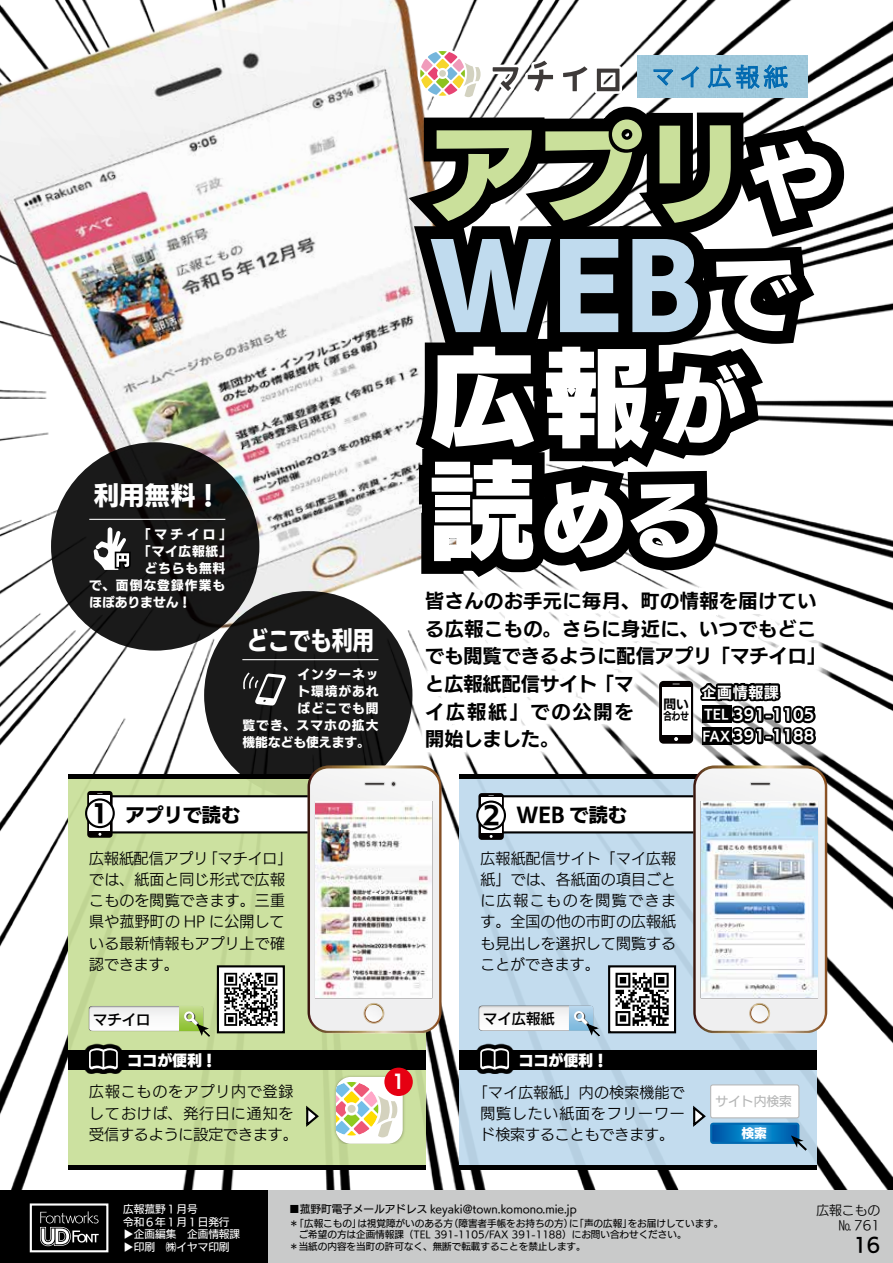
<style>
.page{position:relative;width:893px;height:1263px;background:#fff}
.page>*{position:absolute;margin:0;border:0;box-sizing:border-box;transform-origin:0 0}
.t1{font:800 106.35px/112.6px "UD Kakugo Large Pr 6";color:#cae09b}
.t2{font:800 85.05px "UD Kakugo Large Pr 6";color:#fff}
.t3{font:25.5px "UD Kakugo Large Pr 6 E";color:#fff;scale:.83 1}
.t4{font:25.5px "HG Gothic M";letter-spacing:.1em;color:#0069b1}
.t5{font:25.5px "UD Kakugo Large Pr 6 E";color:#fff}
.t6{font:23.4px "UD Kakugo Large Pr 6 E";color:#000}
.t7{font:19.2px/27.6px "UD Kakugo Large Pr 6 B";letter-spacing:.025em;color:#000}
.t8{font:19.2px "UD Kakugo Large Pr 6 E";color:#000}
.t9{font:19.2px "UD Kakugo Large Pro DB";color:#000}
.t10{font:18px "UD Kakugo Large Pr 6 B";color:#fff}
.t11{font:14.85px/21.3px "UD Kakugo Large Pro R";letter-spacing:.015em;color:#000}
.t12{font:14.85px/21.3px "UD Kakugo Large Pro R";letter-spacing:.06em;color:#000}
.t13{font:14.85px/21.8px "UD Kakugo Large Pr 6 B";color:#fff}
.t14{font:800 14.85px "UD Kakugo Large Pr 6";color:#fff}
.t15{font:14.4px "UD Kakugo Large Pro DB";color:#000}
.t16{font:12.75px "UD Kakugo Large Pr 6 E";letter-spacing:.065em;color:#fff}
.t17{font:12.75px "UD Kakugo Large Pr 6 E";letter-spacing:.085em;color:#fff}
.t18{font:12.75px "UD Kakugo Large Pr 6 E";color:#fff}
.t19{font:12.75px/14.9px "UD Kakugo Large Pro R";color:#000;text-align:right}
.t20{font:12.75px/21.3px "UD Kakugo Large Pr 6 B";color:#fff}
.t21{font:12.75px "UD Kakugo Large Pr 6 M";color:#b5b6b6}
.t22{font:12.75px "UD Kakugo Large Pr 6 B";color:#000}
.t23{font:10.65px "UD Kakugo Large Pro M";color:#000}
.t24{font:10.65px/12.8px "UD Kakugo Large Pro M";color:#fff}
.t25{font:10.65px "UD Kakugo Large Pr 6 B";color:#000;scale:.8 1}
.t26{font:9.6px/11.7px "UD Kakugo Large Pro M";color:#000}
.s1{font-size:85.05px;color:#fff}
.s2{color:#c0dbee}
.s3{color:#fff}
.s4{font-size:106.35px}
</style>
<div class="page">
<img style="left:0;top:0;width:893px;height:1191px">
<img style="left:0;top:0;width:531px;height:634px">
<div style="left:204px;top:591px;width:208px;height:208px;background:#1a1a1a;border-radius:50%"></div>
<div style="left:268px;top:1191px;width:625px;height:72px;background:#c9caca"></div>
<div style="left:0;top:1191px;width:268px;height:72px;background:#000"></div>
<svg style="left:40px;top:1211px;width:59px;height:35px"></svg>
<div style="left:30px;top:1203px;width:78px;height:49px;border:2px solid #fff"></div>
<div style="left:68px;top:778px;width:357px;height:387px;background:#cae09b"></div>
<div style="left:107px;top:796px;width:296px;height:36px;background:#fff"></div>
<div style="left:106px;top:795px;width:298px;height:38px;border:2px solid #000"></div>
<div style="left:459px;top:778px;width:357px;height:387px;background:#c0dbee"></div>
<div style="left:87px;top:791px;width:26px;height:47px;background:#040000;border-radius:3px"></div>
<svg style="left:89px;top:796px;width:21px;height:35px"></svg>
<div style="left:86px;top:799px;width:28px;height:28px;background:#fff;border-radius:50%"></div>
<div style="left:85px;top:798px;width:30px;height:30px;border:2px solid #000;border-radius:50%"></div>
<div style="left:499px;top:796px;width:295px;height:36px;background:#fff"></div>
<div style="left:497px;top:795px;width:298px;height:38px;border:2px solid #000"></div>
<div style="left:478px;top:793px;width:26px;height:47px;background:#040000;border-radius:3px"></div>
<svg style="left:481px;top:798px;width:21px;height:35px"></svg>
<div style="left:477px;top:801px;width:28px;height:28px;background:#fff;border-radius:50%"></div>
<div style="left:476px;top:800px;width:30px;height:30px;border:2px solid #000;border-radius:50%"></div>
<div style="left:459px;top:1050px;width:357px;height:19px;background:#000"></div>
<div style="left:476px;top:1044px;width:37px;height:30px;background:#000"></div>
<svg style="left:480px;top:1048px;width:29px;height:21px"></svg>
<div style="left:68px;top:1050px;width:357px;height:19px;background:#000"></div>
<div style="left:84px;top:1044px;width:38px;height:30px;background:#000"></div>
<svg style="left:89px;top:1048px;width:29px;height:21px"></svg>
<hr style="left:68px;top:774px;width:357px;height:4px;background:#000">
<hr style="left:459px;top:774px;width:357px;height:4px;background:#000">
<hr style="left:68px;top:1165px;width:357px;height:4px;background:#000">
<hr style="left:459px;top:1165px;width:357px;height:4px;background:#000">
<svg style="left:384px;top:48px;width:473px;height:716px"></svg>
<svg style="left:51px;top:442px;width:208px;height:209px;background:#181817"></svg>
<hr style="left:89px;top:519px;width:136px;height:1px;background:#fff">
<hr style="left:242px;top:659px;width:136px;height:1px;background:#fff">
<svg style="left:243px;top:672px;width:43px;height:34px"></svg>
<svg style="left:94px;top:527px;width:37px;height:43px"></svg>
<img style="left:307px;top:765px;width:135px;height:268px">
<img style="left:310px;top:768px;width:129px;height:263px">
<img style="left:364px;top:1003px;width:20px;height:20px;border-radius:10px">
<div style="left:364px;top:1003px;width:20px;height:20px;border:1px solid #cdba9b;border-radius:50%"></div>
<img style="left:365px;top:1005px;width:17px;height:17px;border-radius:8px">
<svg style="left:391px;top:781px;width:5px;height:5px"></svg>
<div style="left:364px;top:782px;width:21px;height:3px;border:1px solid #dcdddd"></div>
<img style="left:315px;top:802px;width:117px;height:195px">
<div style="left:218px;top:966px;width:66px;height:66px;background:#fff"></div>
<svg style="left:224px;top:973px;width:53px;height:53px"></svg>
<div style="left:217px;top:965px;width:68px;height:68px;border:2px solid #000"></div>
<svg style="left:89px;top:1006px;width:122px;height:32px"></svg>
<svg style="left:479px;top:1006px;width:122px;height:32px"></svg>
<div style="left:609px;top:966px;width:66px;height:66px;background:#fff"></div>
<svg style="left:615px;top:973px;width:54px;height:53px"></svg>
<div style="left:608px;top:965px;width:68px;height:68px;border:2px solid #000"></div>
<img style="left:693px;top:765px;width:134px;height:268px">
<img style="left:696px;top:768px;width:129px;height:263px">
<img style="left:750px;top:1003px;width:20px;height:20px;border-radius:10px">
<div style="left:749px;top:1003px;width:21px;height:20px;border:1px solid #cdba9b;border-radius:50%"></div>
<img style="left:751px;top:1005px;width:17px;height:17px;border-radius:8px">
<div style="left:750px;top:782px;width:21px;height:3px;border:1px solid #dcdddd"></div>
<img style="left:701px;top:801px;width:116px;height:196px">
<img style="left:334px;top:1073px;width:72px;height:71px">
<div style="left:336px;top:1077px;width:67px;height:67px;background:#fff;border-radius:15px"></div>
<svg style="left:336px;top:1079px;width:64px;height:59px"></svg>
<div style="left:384px;top:1067px;width:29px;height:29px;background:#e60012;border-radius:50%"></div>
<svg style="left:306px;top:1105px;width:13px;height:22px"></svg>
<div style="left:711px;top:1085px;width:88px;height:33px;background:#fff;border-radius:2px"></div>
<div style="left:710px;top:1084px;width:89px;height:34px;border:1px solid #b5b6b6;border-radius:2px"></div>
<svg style="left:693px;top:1103px;width:116px;height:48px"></svg>
<h3 class="t5" style="left:94px;top:481px;width:129px">利用無料!</h3>
<p class="t16" style="left:138px;top:527px;width:95px">「マチイロ「</p>
<p class="t16" style="left:138px;top:544px;width:95px">「マイ広報紙「</p>
<p class="t16" style="left:145px;top:561px;width:82px">どちらも無料</p>
<p class="t17" style="left:89px;top:578px;width:138px">で、面倒な登録作業も</p>
<p class="t18" style="left:89px;top:595px;width:104px">ほぼありません!</p>
<h3 class="t3" style="left:247px;top:626px;width:155px">どこでも利用</h3>
<p class="t16" style="left:298px;top:667px;width:82px">インターネッ</p>
<p class="t16" style="left:298px;top:684px;width:82px">ト環境があれ</p>
<p class="t16" style="left:298px;top:701px;width:82px">ばどこでも閲</p>
<p class="t17" style="left:242px;top:718px;width:138px">覧でき、スマホの拡大</p>
<p class="t18" style="left:242px;top:735px;width:129px">機能なども使えます。</p>
<h3 class="t6" style="left:88px;top:800px;width:25px">１</h3>
<p class="t8" style="left:125px;top:804px;width:116px">アプリで読む</p>
<p class="t11" style="left:89px;top:847px;width:197px">広報紙配信アプリ<br>では、紙面と同じ形式で広報こものを閲覧できます。三重県や菰野町の HP に公開している最新情報もアプリ上で確認できます。</p>
<p class="t11" style="left:203px;top:847px;width:91px">「マチイロ「</p>
<p class="t15" style="left:93px;top:1007px;width:59px">マチイロ</p>
<p class="t14" style="left:128px;top:1052px;width:91px">ココが便利!</p>
<h3 class="t4" style="left:651px;top:64px;width:139px">マイ広報紙</h3>
<h1 class="t1" style="left:429px;top:120px;width:405px">アプリ<span class="s1">や<br></span><span class="s2">WEB</span><span class="s1">で</span><span class="s3">広報</span><span class="s1">が</span></h1>
<h2 class="t2" style="left:429px;top:472px;width:283px"><span class="s4">読</span>める</h2>
<p class="t7" style="left:425px;top:587px;width:402px">皆さんのお手元に毎月、町の情報を届けている広報こもの。さらに身近に、いつでもどこでも閲覧できるように配信アプリ「マチイロ「と広報紙配信サイト「マ<br>イ広報紙」での公開を<br>開始しました。</p>
<p class="t13" style="left:733px;top:682px;width:83px;text-indent:-32px">企画情報課<br>391-1105<br>391-1188</p>
<p class="t22" style="left:663px;top:697px;width:27px">問い</p>
<p class="t25" style="left:663px;top:710px;width:33px">合わせ</p>
<p class="t20" style="left:703px;top:704px;width:29px">TEL<br>FAX</p>
<h3 class="t6" style="left:479px;top:802px;width:25px">２</h3>
<p class="t8" style="left:517px;top:804px;width:112px">WEB で読む</p>
<p class="t11" style="left:480px;top:847px;width:197px;text-align:justify">広報紙配信サイト「マイ広報紙」では、各紙面の項目ごとに広報こものを閲覧できます。全国の他の市町の広報紙も見出しを選択して閲覧することができます。</p>
<p class="t15" style="left:483px;top:1007px;width:73px">マイ広報紙</p>
<p class="t14" style="left:519px;top:1052px;width:91px">ココが便利!</p>
<p class="t10" style="left:390px;top:1071px;width:20px">１</p>
<p class="t12" style="left:89px;top:1081px;width:210px">広報こものをアプリ内で登録しておけば、発行日に通知を受信するように設定できます。</p>
<p class="t11" style="left:473px;top:1081px;width:213px;text-align:center">「マイ広報紙」内の検索機能で閲覧したい紙面をフリーワード検索することもできます。</p>
<p class="t21" style="left:715px;top:1094px;width:78px">サイト内検索</p>
<p class="t16" style="left:741px;top:1126px;width:27px">検索</p>
<p class="t24" style="left:123px;top:1202px;width:118px">広報菰野１月号<br>令和６年１月１日発行▶企画編集　企画情報課▶印刷　㈱イヤマ印刷</p>
<p class="t23" style="left:289px;top:1200px;width:289px">■菰野町電子メールアドレス keyaki@town.komono.mie j p.</p>
<p class="t26" style="left:357px;top:1217px;width:97px">は視覚障がいのある方</p>
<p class="t26" style="left:449px;top:1217px;width:185px">（障害者手帳をお持ちの方 「に） 声の広報」</p>
<p class="t26" style="left:289px;top:1217px;width:399px">＊「広報こもの」<br>　ご希望の方は企画情報課（TEL 391-1105/FAX 391-1188）にお問い合わせください。＊当紙の内容を当町の許可なく、無断で転載することを禁止します。</p>
<p class="t26" style="left:628px;top:1217px;width:97px">をお届けしています。</p>
<p class="t19" style="left:816px;top:1202px;width:65px">広報こもの<br>No 761</p>
<p class="t9" style="left:853px;top:1229px;width:28px">16</p>
</div>
